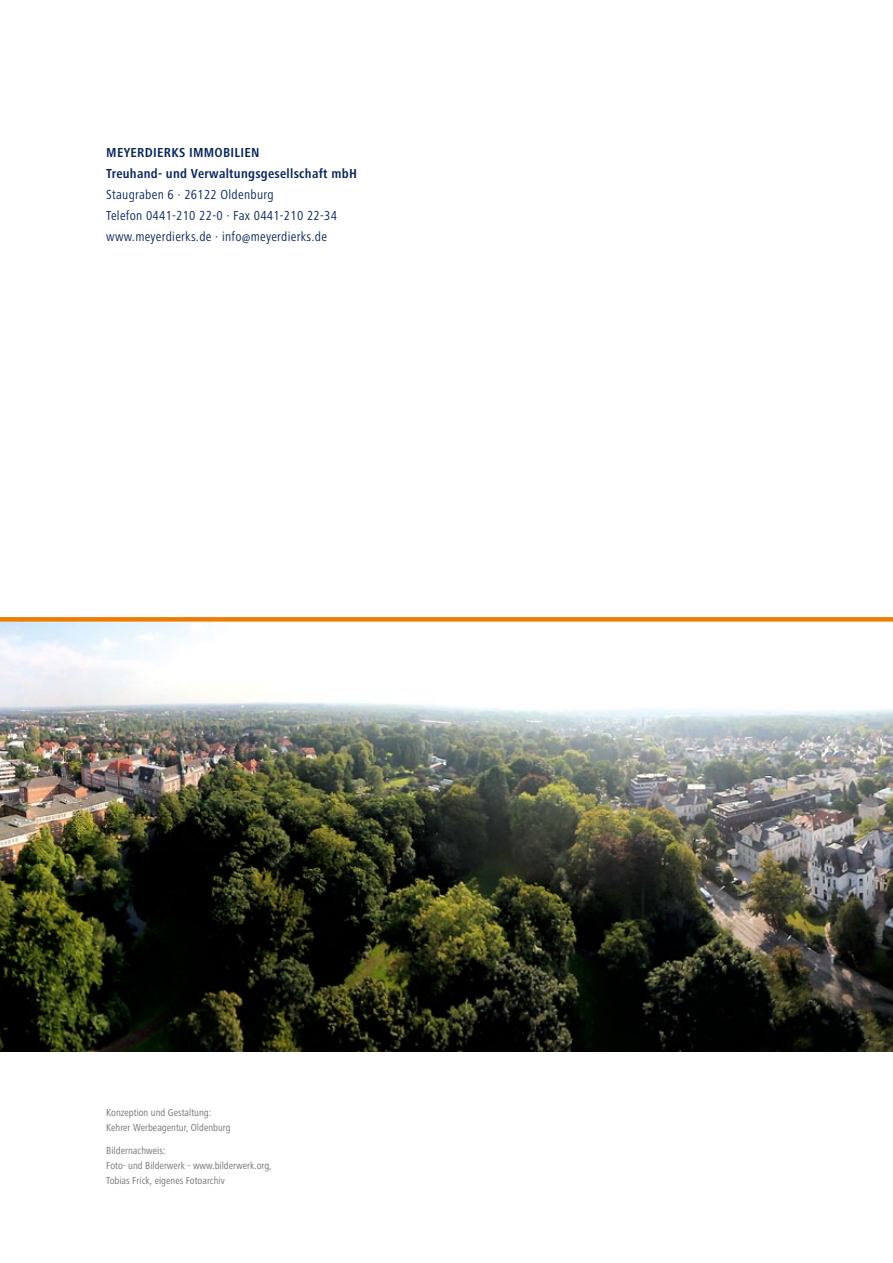
<style>
.page{position:relative;width:893px;height:1263px;background:#fff}
.page>*{position:absolute;margin:0;border:0;box-sizing:border-box;transform-origin:0 0}
.t1{font:condensed 13.5px/21px "Frutiger Next LT";letter-spacing:.02em;color:#09255c}
.t2{font:700 condensed 13.5px/21px "Frutiger Next LT";letter-spacing:.02em;color:#09255c}
.t3{font:condensed 10.5px/15px "Frutiger Next LT";color:#6f6f6e}
</style>
<div class="page">
<img style="left:0;top:622px;width:893px;height:429px">
<div style="left:0;top:617px;width:893px;height:5px;background:#ef7c00"></div>
<p class="t2" style="left:106px;top:142px;width:252px;text-indent:83px">IMMOBILIEN<br>Treuhand- und Verwaltungsgesellschaft mbH</p>
<p class="t1" style="left:106px;top:184px;width:232px">Staugraben 6 · 26122 Oldenburg<br>Telefon 0441-210 22-0 · Fax 0441-210 22-34 www.meyerdierks.de · info@meyerdierks.de</p>
<p class="t2" style="left:106px;top:142px;width:9px">MEYER</p>
<p class="t2" style="left:145px;top:142px;width:16px">DIERKS</p>
<p class="t3" style="left:106px;top:1105px;width:126px">Konzeption und Gestaltung:<br>Kehrer Werbeagentur, Oldenburg</p>
<p class="t3" style="left:106px;top:1143px;width:167px">Bildernachweis:<br>Foto- und Bilderwerk - www.bilderwerk.org,<br>Tobias Frick, eigenes Fotoarchiv</p>
</div>
